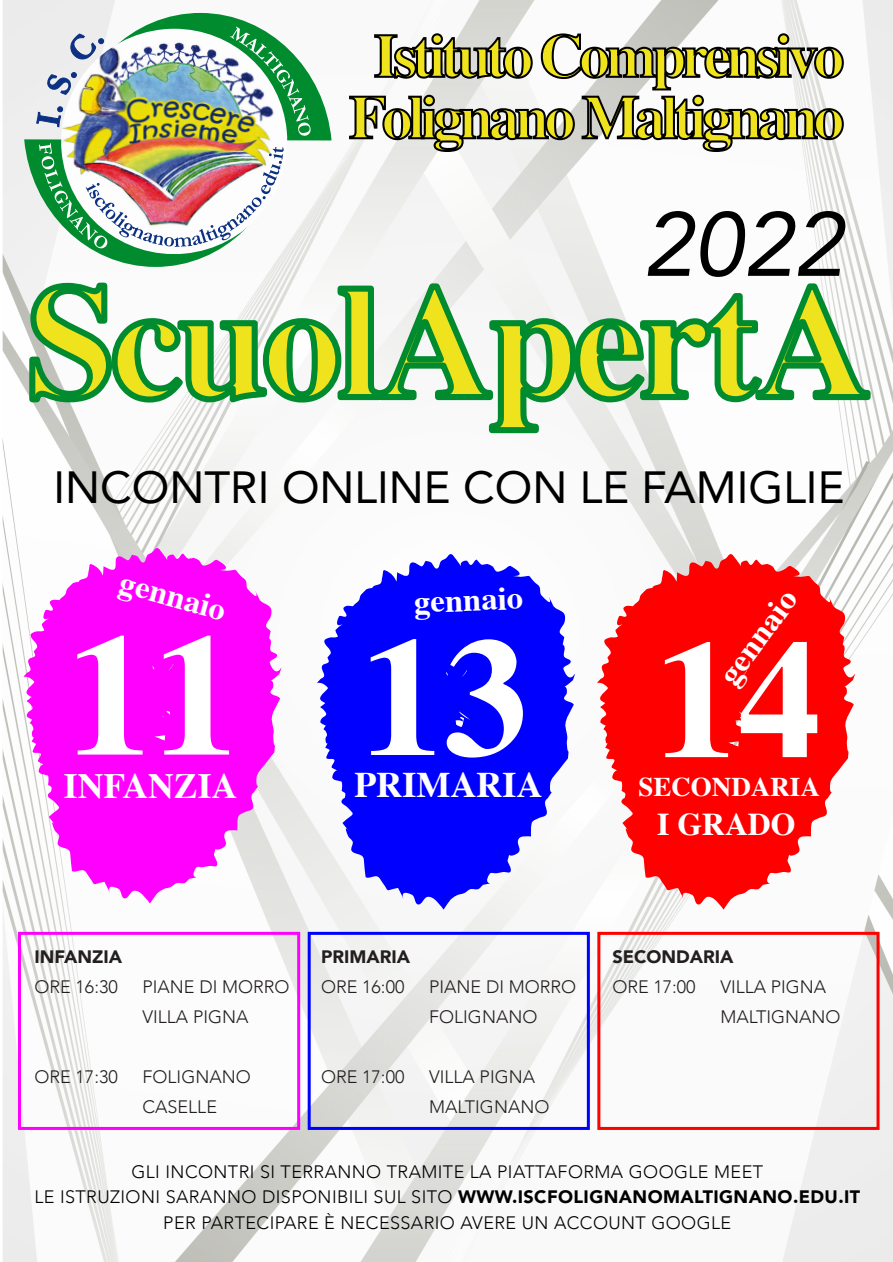
<style>
.page{position:relative;width:893px;height:1262px;background:#fff}
.page>*{position:absolute;margin:0;border:0;box-sizing:border-box;transform-origin:0 0}
.t1{font:700 172.95px "Times";color:#fff}
.t2{font:700 168.6px "Times";color:#fff}
.t3{font:700 167.4px "Times";color:#fff}
.t4{font:700 160.35px "Times";letter-spacing:-.03em;color:#efe31d}
.t5{font:italic 90px "Avenir";color:#000}
.t6{font:700 61.35px/61.3px "Times";letter-spacing:-.075em;color:#efe31d;text-align:center}
.t7{font:45px "Avenir";color:#000}
.t8{font:700 36px "Times";color:#fff}
.t9{font:700 35.55px "Times";color:#fff}
.t10{font:700 32.7px "Times";color:#fff}
.t11{font:700 31.8px "Times";color:#fff}
.t12{font:700 27px "Times";color:#fff}
.t13{font:300 18px/25.5px "Avenir";letter-spacing:.025em;color:#000;text-align:center}
.t14{font:300 18px/30px "Avenir";color:#231f20}
.t15{font:900 18px "Avenir";color:#231f20}
.s1{font-weight:900}
</style>
<div class="page">
<img style="left:2px;top:0;width:890px;height:1261px">
<svg style="left:348px;top:32px;width:496px;height:121px"></svg>
<img style="left:24px;top:13px;width:307px;height:254px">
<svg style="left:26px;top:278px;width:847px;height:158px"></svg>
<svg style="left:19px;top:548px;width:267px;height:358px;fill:#f0f"></svg>
<svg style="left:592px;top:554px;width:267px;height:359px;fill:#f00"></svg>
<svg style="left:313px;top:554px;width:266px;height:359px;fill:#00f"></svg>
<div style="left:18px;top:931px;width:282px;height:198px;border:3px solid #f0f"></div>
<div style="left:308px;top:931px;width:282px;height:198px;border:3px solid #00f"></div>
<div style="left:597px;top:931px;width:282px;height:198px;border:3px solid #f00"></div>
<h3 class="t6" style="left:349px;top:19px;width:497px">Istituto Comprensivo<br>Folignano Maltignano</h3>
<h3 class="t5" style="left:643px;top:189px;width:202px">2022</h3>
<h3 class="t4" style="left:27px;top:189px;width:846px">ScuolApertA</h3>
<h3 class="t7" style="left:53px;top:451px;width:792px">INCONTRI ONLINE CON LE FAMIGLIE</h3>
<h3 class="t10" style="left:128px;top:551px;width:110px;rotate:15deg">gennaio</h3>
<h1 class="t1" style="left:66px;top:530px;width:174px">11</h1>
<h3 class="t9" style="left:64px;top:751px;width:175px">INFANZIA</h3>
<h3 class="t10" style="left:413px;top:570px;width:110px;rotate:-2deg">gennaio</h3>
<h2 class="t2" style="left:360px;top:536px;width:170px">13</h2>
<h3 class="t10" style="left:700px;top:662px;width:110px;rotate:-54deg">gennaio</h3>
<h3 class="t3" style="left:654px;top:540px;width:169px">14</h3>
<h3 class="t8" style="left:354px;top:750px;width:189px">PRIMARIA</h3>
<h3 class="t12" style="left:638px;top:760px;width:183px">SECONDARIA</h3>
<h3 class="t11" style="left:657px;top:793px;width:140px">I GRADO</h3>
<p class="t15" style="left:35px;top:941px;width:89px">INFANZIA</p>
<p class="t14" style="left:35px;top:971px;width:85px">ORE 16:30</p>
<p class="t14" style="left:143px;top:971px;width:148px">PIANE DI MORRO<br>VILLA PIGNA</p>
<p class="t14" style="left:35px;top:1061px;width:85px">ORE 17:30</p>
<p class="t14" style="left:143px;top:1061px;width:110px">FOLIGNANO<br>CASELLE</p>
<p class="t15" style="left:321px;top:941px;width:90px">PRIMARIA</p>
<p class="t14" style="left:321px;top:971px;width:85px">ORE 16:00</p>
<p class="t14" style="left:429px;top:971px;width:148px">PIANE DI MORRO<br>FOLIGNANO</p>
<p class="t14" style="left:321px;top:1061px;width:85px">ORE 17:00</p>
<p class="t14" style="left:429px;top:1061px;width:122px">VILLA PIGNA<br>MALTIGNANO</p>
<p class="t15" style="left:612px;top:941px;width:122px">SECONDARIA</p>
<p class="t14" style="left:612px;top:971px;width:85px">ORE 17:00</p>
<p class="t14" style="left:720px;top:971px;width:122px">VILLA PIGNA<br>MALTIGNANO</p>
<p class="t13" style="left:34px;top:1158px;width:827px">GLI INCONTRI SI TERRANNO TRAMITE LA PIATTAFORMA GOOGLE MEET<br>LE ISTRUZIONI SARANNO DISPONIBILI SUL SITO <span class="s1">WWW.ISCFOLIGNANOMALTIGNANO.EDU.IT<br></span>PER PARTECIPARE È NECESSARIO AVERE UN ACCOUNT GOOGLE</p>
</div>
